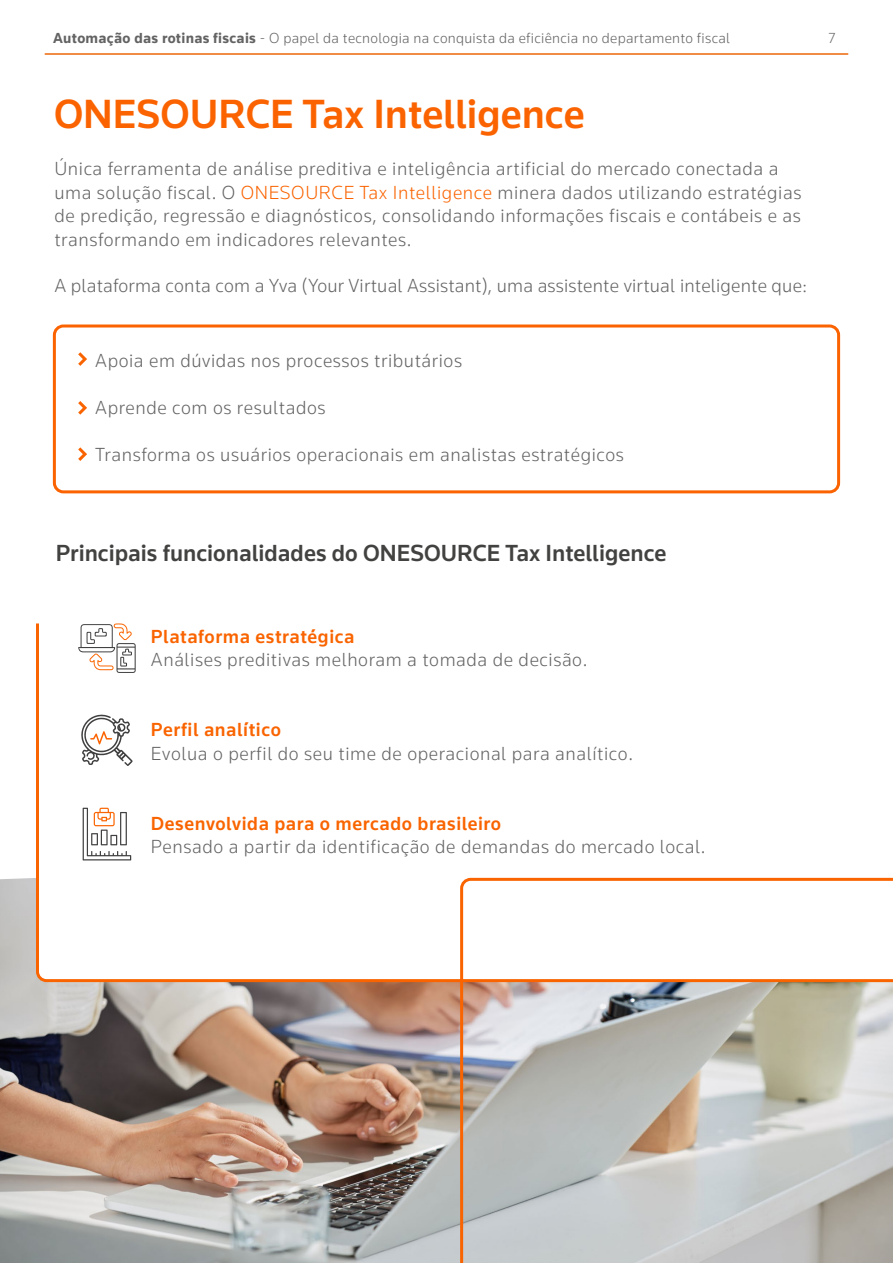
<style>
.page{position:relative;width:893px;height:1263px;background:#fff}
.page>*{position:absolute;margin:0;border:0;box-sizing:border-box;transform-origin:0 0}
.t1{font:500 42px "Knowledge 2017";color:#fa6300}
.t2{font:500 24px "Knowledge 2017";color:#424241}
.t3{font:300 19.5px/23.4px "Knowledge 2017";letter-spacing:.03em;color:#646363}
.t4{font:300 19.5px "Knowledge 2017";letter-spacing:.01em;color:#646363}
.t5{font:500 19.5px "Knowledge 2017";letter-spacing:.03em;color:#f96400}
.t6{font:300 15px "Knowledge 2017";letter-spacing:.02em;color:#646363}
.s1{font-weight:700}
.s2{color:#fa6300}
</style>
<div class="page">
<hr style="left:45px;top:53px;width:803px;height:2px;background:#ec6608">
<div style="left:53px;top:324px;width:787px;height:169px;border:3px solid #fa6300;border-radius:9px"></div>
<svg style="left:78px;top:352px;width:9px;height:14px"></svg>
<svg style="left:78px;top:401px;width:9px;height:14px"></svg>
<svg style="left:78px;top:447px;width:9px;height:14px"></svg>
<img style="left:0;top:878px;width:459px;height:385px">
<svg style="left:459px;top:983px;width:434px;height:280px;background:#c0bfba"></svg>
<svg style="left:34px;top:623px;width:859px;height:360px"></svg>
<svg style="left:78px;top:623px;width:58px;height:50px"></svg>
<svg style="left:83px;top:808px;width:48px;height:52px"></svg>
<svg style="left:80px;top:714px;width:53px;height:52px"></svg>
<p class="t6" style="left:53px;top:29px;width:678px"><span class="s1">Automação das rotinas fiscais</span> - O papel da tecnologia na conquista da eficiência no departamento fiscal</p>
<p class="t6" style="left:828px;top:29px;width:8px">7</p>
<h1 class="t1" style="left:54px;top:88px;width:532px">ONESOURCE Tax Intelligence</h1>
<p class="t3" style="left:54px;top:157px;width:749px">Única ferramenta de análise preditiva e inteligência artificial do mercado conectada a uma solução fiscal. O <span class="s2">ONESOURCE Tax Intelligence</span> minera dados utilizando estratégias de predição, regressão e diagnósticos, consolidando informações fiscais e contábeis e as transformando em indicadores relevantes.</p>
<p class="t4" style="left:54px;top:274px;width:754px">A plataforma conta com a Yva (Your Virtual Assistant), uma assistente virtual inteligente que:</p>
<p class="t3" style="left:95px;top:349px;width:368px">Apoia em dúvidas nos processos tributários</p>
<p class="t3" style="left:95px;top:396px;width:232px">Aprende com os resultados</p>
<p class="t3" style="left:95px;top:442px;width:530px">Transforma os usuários operacionais em analistas estratégicos</p>
<p class="t2" style="left:56px;top:538px;width:612px">Principais funcionalidades do ONESOURCE Tax Intelligence</p>
<p class="t5" style="left:151px;top:624px;width:205px">Plataforma estratégica</p>
<p class="t3" style="left:151px;top:647px;width:438px">Análises preditivas melhoram a tomada de decisão.</p>
<p class="t5" style="left:151px;top:718px;width:132px">Perfil analítico</p>
<p class="t3" style="left:151px;top:741px;width:484px">Evolua o perfil do seu time de operacional para analítico.</p>
<p class="t5" style="left:151px;top:811px;width:352px">Desenvolvida para o mercado brasileiro</p>
<p class="t3" style="left:151px;top:835px;width:556px">Pensado a partir da identificação de demandas do mercado local.</p>
</div>
